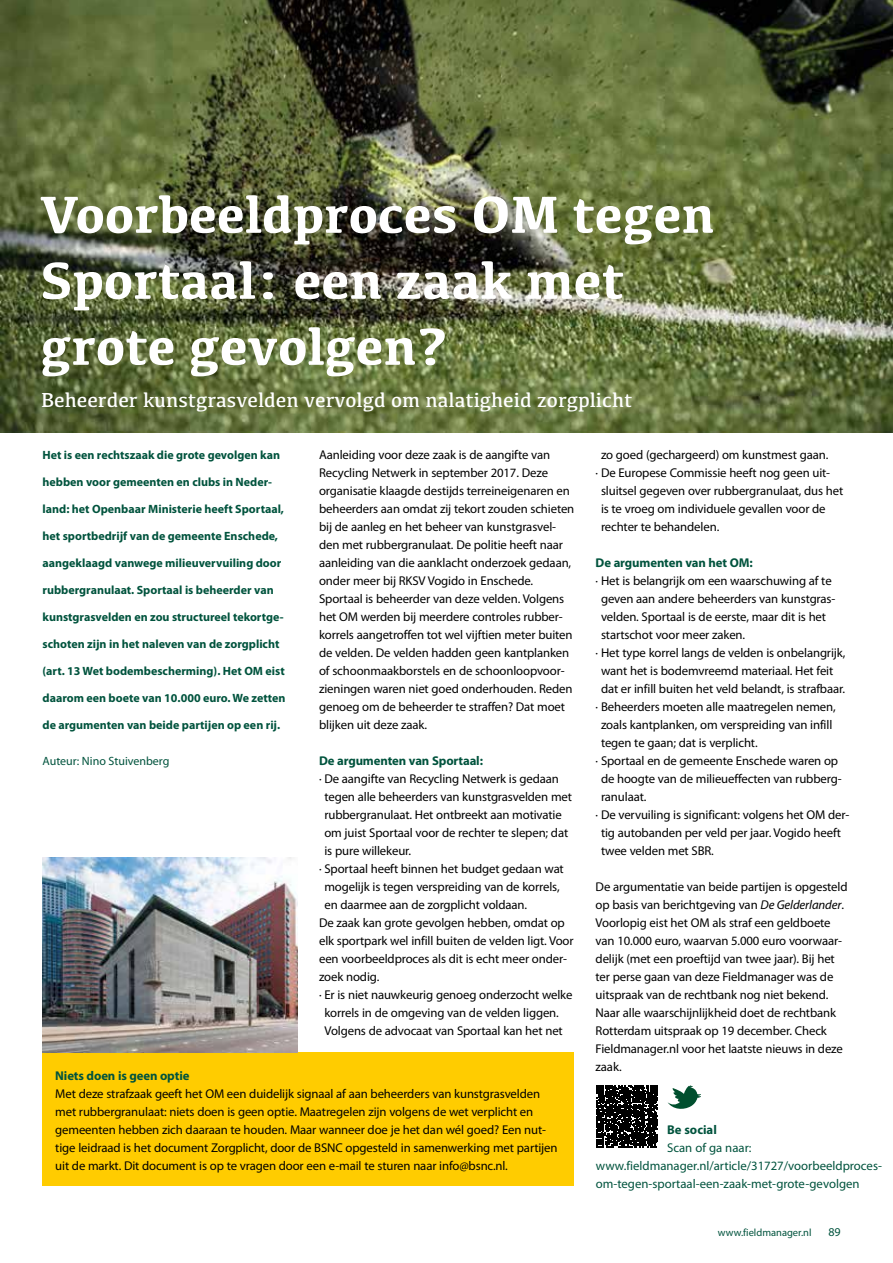
<style>
.page{position:relative;width:893px;height:1263px;background:#fff}
.page>*{position:absolute;margin:0;border:0;box-sizing:border-box;transform-origin:0 0}
.t1{font:700 54px/66px "Kefa";color:#fff}
.t2{font:21px "Kefa";color:#fff}
.t3{font:12.75px/18px "Myriad Pro";letter-spacing:-.01em;color:#000}
.t4{font:12.75px/18px "Myriad Pro";color:#00533d}
.t5{font:700 12.75px "Myriad Pro";letter-spacing:-.01em;color:#00533d}
.t6{font:700 12px "Myriad Pro";color:#00533d}
.t7{font:12px "Myriad Pro";color:#00533d}
.t8{font:10.5px "Myriad Pro";color:#00533d}
.s1{font-style:italic}
</style>
<div class="page">
<img style="left:0;top:0;width:893px;height:432px">
<div style="left:43px;top:1052px;width:531px;height:134px;background:#fc0"></div>
<img style="left:43px;top:858px;width:255px;height:194px">
<svg style="left:596px;top:1085px;width:62px;height:1px"></svg>
<svg style="left:596px;top:1086px;width:62px;height:61px;background:#212121"></svg>
<svg style="left:668px;top:1085px;width:32px;height:24px"></svg>
<h1 class="t1" style="left:40px;top:179px;width:676px">Voorbeeldproces OM tegen<br>Sportaal: een zaak met grote gevolgen?</h1>
<h2 class="t2" style="left:41px;top:386px;width:593px">Beheerder kunstgrasvelden vervolgd om nalatigheid zorgplicht</h2>
<p class="t6" style="left:43px;top:447px;width:239px">Het is een rechtszaak die grote gevolgen kan</p>
<p class="t6" style="left:43px;top:474px;width:231px">hebben voor gemeenten en clubs in Neder-</p>
<p class="t6" style="left:43px;top:501px;width:243px">land: het Openbaar Ministerie heeft Sportaal,</p>
<p class="t6" style="left:43px;top:528px;width:237px">het sportbedrijf van de gemeente Enschede,</p>
<p class="t6" style="left:43px;top:555px;width:240px">aangeklaagd vanwege milieuvervuiling door</p>
<p class="t6" style="left:43px;top:582px;width:233px">rubbergranulaat. Sportaal is beheerder van</p>
<p class="t6" style="left:43px;top:609px;width:243px">kunstgrasvelden en zou structureel tekortge-</p>
<p class="t6" style="left:43px;top:636px;width:238px">schoten zijn in het naleven van de zorgplicht</p>
<p class="t6" style="left:43px;top:663px;width:244px">(art. 13 Wet bodembescherming). Het OM eist</p>
<p class="t6" style="left:43px;top:690px;width:244px">daarom een boete van 10.000 euro. We zetten</p>
<p class="t6" style="left:43px;top:717px;width:239px">de argumenten van beide partijen op een rij.</p>
<p class="t7" style="left:43px;top:754px;width:128px">Auteur: Nino Stuivenberg</p>
<p class="t3" style="left:319px;top:446px;width:257px">Aanleiding voor deze zaak is de aangifte van Recycling Netwerk in september 2017. Deze organisatie klaagde destijds terreineigenaren en beheerders aan omdat zij tekort zouden schieten bij de aanleg en het beheer van kunstgrasvel&shy;den met rubbergranulaat. De politie heeft naar aanleiding van die aanklacht onderzoek gedaan, onder meer bij RKSV Vogido in Enschede.<br>Sportaal is beheerder van deze velden. Volgens het OM werden bij meerdere controles rubber&shy;korrels aangetroffen tot wel vijftien meter buiten de velden. De velden hadden geen kantplanken of schoonmaakborstels en de schoonloopvoor&shy;zieningen waren niet goed onderhouden. Reden genoeg om de beheerder te straffen? Dat moet blijken uit deze zaak.</p>
<p class="t5" style="left:319px;top:752px;width:165px">De argumenten van Sportaal:</p>
<p class="t3" style="left:319px;top:770px;width:241px">· De aangifte van Recycling Netwerk is gedaan</p>
<p class="t3" style="left:324px;top:788px;width:249px">tegen alle beheerders van kunstgrasvelden met</p>
<p class="t3" style="left:324px;top:806px;width:239px">rubbergranulaat. Het ontbreekt aan motivatie</p>
<p class="t3" style="left:324px;top:824px;width:245px">om juist Sportaal voor de rechter te slepen; dat</p>
<p class="t3" style="left:324px;top:842px;width:88px">is pure willekeur.</p>
<p class="t3" style="left:319px;top:860px;width:246px">· Sportaal heeft binnen het budget gedaan wat</p>
<p class="t3" style="left:324px;top:878px;width:237px">mogelijk is tegen verspreiding van de korrels,</p>
<p class="t3" style="left:324px;top:896px;width:204px">en daarmee aan de zorgplicht voldaan.</p>
<p class="t3" style="left:319px;top:914px;width:247px">De zaak kan grote gevolgen hebben, omdat op</p>
<p class="t3" style="left:319px;top:932px;width:256px">elk sportpark wel infill buiten de velden ligt. Voor</p>
<p class="t3" style="left:319px;top:950px;width:249px">een voorbeeldproces als dit is echt meer onder-</p>
<p class="t3" style="left:319px;top:968px;width:62px">zoek nodig.</p>
<p class="t3" style="left:319px;top:986px;width:255px">· Er is niet nauwkeurig genoeg onderzocht welke</p>
<p class="t3" style="left:324px;top:1004px;width:236px">korrels in de omgeving van de velden liggen.</p>
<p class="t3" style="left:324px;top:1022px;width:240px">Volgens de advocaat van Sportaal kan het net</p>
<p class="t3" style="left:601px;top:446px;width:229px">zo goed (gechargeerd) om kunstmest gaan.</p>
<p class="t3" style="left:596px;top:464px;width:236px">· De Europese Commissie heeft nog geen uit-</p>
<p class="t3" style="left:601px;top:482px;width:244px">sluitsel gegeven over rubbergranulaat, dus het</p>
<p class="t3" style="left:601px;top:500px;width:226px">is te vroeg om individuele gevallen voor de</p>
<p class="t3" style="left:601px;top:518px;width:120px">rechter te behandelen.</p>
<p class="t5" style="left:596px;top:555px;width:159px">De argumenten van het OM:</p>
<p class="t3" style="left:596px;top:572px;width:238px">· Het is belangrijk om een waarschuwing af te</p>
<p class="t3" style="left:601px;top:590px;width:236px">geven aan andere beheerders van kunstgras-</p>
<p class="t3" style="left:601px;top:608px;width:227px">velden. Sportaal is de eerste, maar dit is het</p>
<p class="t3" style="left:601px;top:626px;width:146px">startschot voor meer zaken.</p>
<p class="t3" style="left:596px;top:644px;width:251px">· Het type korrel langs de velden is onbelangrijk,</p>
<p class="t3" style="left:601px;top:662px;width:234px">want het is bodemvreemd materiaal. Het feit</p>
<p class="t3" style="left:601px;top:680px;width:246px">dat er infill buiten het veld belandt, is strafbaar.</p>
<p class="t3" style="left:596px;top:698px;width:242px">· Beheerders moeten alle maatregelen nemen,</p>
<p class="t3" style="left:601px;top:716px;width:233px">zoals kantplanken, om verspreiding van infill</p>
<p class="t3" style="left:601px;top:734px;width:158px">tegen te gaan; dat is verplicht.</p>
<p class="t3" style="left:596px;top:752px;width:244px">· Sportaal en de gemeente Enschede waren op</p>
<p class="t3" style="left:601px;top:770px;width:242px">de hoogte van de milieueffecten van rubberg-</p>
<p class="t3" style="left:601px;top:788px;width:47px">ranulaat.</p>
<p class="t3" style="left:596px;top:806px;width:255px">· De vervuiling is significant: volgens het OM der-</p>
<p class="t3" style="left:601px;top:824px;width:241px">tig autobanden per veld per jaar. Vogido heeft</p>
<p class="t3" style="left:601px;top:842px;width:114px">twee velden met SBR.</p>
<p class="t3" style="left:596px;top:878px;width:253px">De argumentatie van beide partijen is opgesteld op basis van berichtgeving van <span class="s1">De Gelderlander</span>.<br>Voorlopig eist het OM als straf een geldboete van 10.000 euro, waarvan 5.000 euro voorwaar&shy;delijk (met een proeftijd van twee jaar). Bij het ter perse gaan van deze Fieldmanager was de uitspraak van de rechtbank nog niet bekend.<br>Naar alle waarschijnlijkheid doet de rechtbank Rotterdam uitspraak op 19 december. Check Fieldmanager.nl voor het laatste nieuws in deze zaak.</p>
<p class="t5" style="left:55px;top:1067px;width:136px">Niets doen is geen optie</p>
<p class="t3" style="left:55px;top:1085px;width:504px">Met deze strafzaak geeft het OM een duidelijk signaal af aan beheerders van kunstgrasvelden met rubbergranulaat: niets doen is geen optie. Maatregelen zijn volgens de wet verplicht en gemeenten hebben zich daaraan te houden. Maar wanneer doe je het dan wél goed? Een nut&shy;tige leidraad is het document Zorgplicht, door de BSNC opgesteld in samenwerking met partijen uit de markt. Dit document is op te vragen door een e-mail te sturen naar info@bsnc.nl.</p>
<p class="t5" style="left:667px;top:1121px;width:51px">Be social</p>
<p class="t4" style="left:596px;top:1139px;width:288px;text-indent:71px">Scan of ga naar: www.fieldmanager.nl/article/31727/voorbeeldproces&shy;om-tegen-sportaal-een-zaak-met-grote-gevolgen</p>
<p class="t8" style="left:718px;top:1226px;width:95px">www.fieldmanager.nl</p>
<p class="t7" style="left:828px;top:1224px;width:14px">89</p>
</div>
